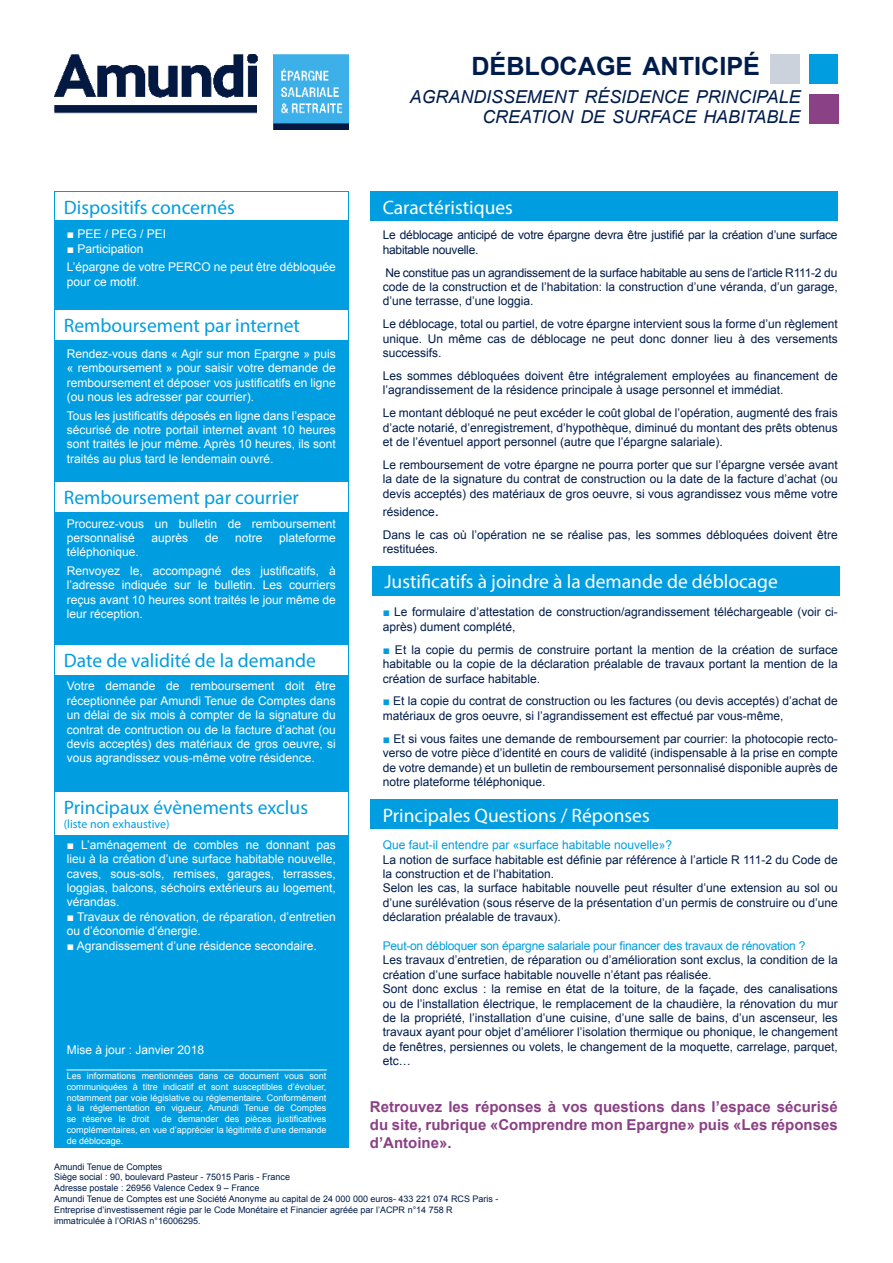
<style>
.page{position:relative;width:893px;height:1263px;background:#fff}
.page>*{position:absolute;margin:0;border:0;box-sizing:border-box;transform-origin:0 0}
.t1{font:700 25.2px "Arial";color:#001c4b}
.t2{font:19.5px "Myriad Pro";color:#009ee0}
.t3{font:19.5px "Myriad Pro";color:#fff}
.t4{font:italic 17.85px "Arial";color:#001c4b}
.t5{font:700 15px/18px "Arial";color:#8a4185;text-align:justify}
.t6{font:12px/14.4px "Arial";color:#001c4b;text-align:justify}
.t7{font:12px/14.4px "Arial";color:#fff;text-align:justify}
.t8{font:12px/14.4px "Arial";letter-spacing:-.02em;color:#001c4b}
.t9{font:12px "Arial";letter-spacing:-.02em;color:#009ee0}
.t10{font:12px "Arial";color:#009ee0}
.t11{font:12px "Myriad Pro";color:#009ee0}
.t12{font:9px/10.8px "Arial";color:#fff;text-align:justify}
.t13{font:9px/10.8px "Arial";color:#001c4b}
.s1{font-size:15px}
.s2{color:#009ee0}
</style>
<div class="page">
<div style="left:54px;top:191px;width:295px;height:957px;background:#009ee0"></div>
<div style="left:810px;top:54px;width:28px;height:30px;background:#009ee0"></div>
<div style="left:810px;top:94px;width:29px;height:30px;background:#8a4185"></div>
<div style="left:770px;top:54px;width:29px;height:30px;background:#ccd2db"></div>
<div style="left:370px;top:191px;width:468px;height:30px;background:#009ee0"></div>
<div style="left:372px;top:566px;width:467px;height:30px;background:#009ee0"></div>
<div style="left:370px;top:799px;width:468px;height:30px;background:#009ee0"></div>
<img style="left:54px;top:54px;width:295px;height:76px">
<div style="left:55px;top:310px;width:293px;height:29px;background:#fff"></div>
<div style="left:55px;top:482px;width:293px;height:30px;background:#fff"></div>
<div style="left:55px;top:792px;width:293px;height:43px;background:#fff"></div>
<div style="left:55px;top:193px;width:293px;height:27px;background:#fff"></div>
<div style="left:55px;top:645px;width:293px;height:30px;background:#fff"></div>
<p class="t1" style="left:471px;top:49px;width:290px">DÉBLOCAGE ANTICIPÉ</p>
<p class="t4" style="left:410px;top:85px;width:392px">AGRANDISSEMENT RÉSIDENCE PRINCIPALE</p>
<p class="t2" style="left:64px;top:195px;width:173px">Dispositifs concernés</p>
<p class="t7" style="left:67px;top:227px;width:101px">■ PEE / PEG / PEI</p>
<p class="t7" style="left:67px;top:241px;width:78px">■ Participation</p>
<p class="t7" style="left:67px;top:260px;width:271px">L’épargne de votre PERCO ne peut être débloquée pour ce motif.</p>
<p class="t2" style="left:64px;top:313px;width:238px">Remboursement par internet</p>
<p class="t7" style="left:67px;top:346px;width:271px">Rendez-vous dans « Agir sur mon Epargne » puis « remboursement » pour saisir votre demande de remboursement et déposer vos justificatifs en ligne (ou nous les adresser par courrier).</p>
<p class="t7" style="left:67px;top:408px;width:271px">Tous les justificatifs déposés en ligne dans l’espace sécurisé de notre portail internet avant 10 heures sont traités le jour même. Après 10 heures, ils sont traités au plus tard le lendemain ouvré.</p>
<p class="t2" style="left:64px;top:486px;width:237px">Remboursement par courrier</p>
<p class="t7" style="left:67px;top:516px;width:271px">Procurez-vous un bulletin de remboursement personnalisé</p>
<p class="t7" style="left:152px;top:531px;width:38px">auprès</p>
<p class="t7" style="left:205px;top:531px;width:15px">de</p>
<p class="t7" style="left:235px;top:531px;width:29px">notre</p>
<p class="t7" style="left:279px;top:531px;width:58px">plateforme</p>
<p class="t7" style="left:67px;top:545px;width:74px">téléphonique.</p>
<p class="t7" style="left:67px;top:564px;width:271px">Renvoyez le, accompagné des justificatifs, à l’adresse indiquée sur le bulletin. Les courriers reçus avant 10 heures sont traités le jour même de leur réception.</p>
<p class="t2" style="left:64px;top:649px;width:254px">Date de validité de la demande</p>
<p class="t7" style="left:67px;top:679px;width:271px">Votre demande de remboursement doit être réceptionnée par Amundi Tenue de Comptes dans un délai de six mois à compter de la signature du contrat de contruction ou de la facture d’achat (ou devis acceptés) des matériaux de gros oeuvre, si vous agrandissez vous-même votre résidence.</p>
<p class="t2" style="left:64px;top:795px;width:246px">Principaux évènements exclus</p>
<p class="t11" style="left:64px;top:817px;width:107px">(liste non exhaustive)</p>
<p class="t7" style="left:67px;top:837px;width:271px">■ L’aménagement de combles ne donnant pas lieu à la création d’une surface habitable nouvelle, caves, sous-sols, remises, garages, terrasses, loggias, balcons, séchoirs extérieurs au logement, vérandas.</p>
<p class="t7" style="left:67px;top:909px;width:271px">■ Travaux de rénovation, de réparation, d’entretien ou d’économie d’énergie.</p>
<p class="t7" style="left:67px;top:938px;width:252px">■ Agrandissement d’une résidence secondaire.</p>
<p class="t7" style="left:67px;top:1042px;width:139px">Mise à jour : Janvier 2018</p>
<p class="t7" style="left:67px;top:1057px;width:262px">_______________________________________</p>
<p class="t12" style="left:67px;top:1070px;width:261px">Les informations mentionnées dans ce document vous sont communiquées à titre indicatif et sont susceptibles d’évoluer, notamment par voie législative ou réglementaire. Conformément à la réglementation en vigueur, Amundi Tenue de Comptes se réserve le droit</p>
<p class="t12" style="left:67px;top:1114px;width:261px;text-indent:95px">de demander des pièces justificatives complémentaires, en vue d’apprécier la légitimité d’une demande de déblocage.</p>
<p class="t4" style="left:482px;top:105px;width:319px">CREATION DE SURFACE HABITABLE</p>
<p class="t3" style="left:383px;top:195px;width:132px">Caractéristiques</p>
<p class="t8" style="left:383px;top:228px;width:456px">Le déblocage anticipé de votre épargne devra être justifié par la création d’une surface habitable nouvelle.</p>
<p class="t6" style="left:383px;top:265px;width:456px">Ne constitue pas un agrandissement de la surface habitable au sens de l’article R111-2 du code de la construction et de l’habitation: la construction d’une véranda, d’un garage, d’une terrasse, d’une loggia.</p>
<p class="t6" style="left:383px;top:317px;width:456px">Le déblocage, total ou partiel, de votre épargne intervient sous la forme d’un règlement unique. Un même cas de déblocage ne peut donc donner lieu à des versements successifs.</p>
<p class="t6" style="left:383px;top:369px;width:456px">Les sommes débloquées doivent être intégralement employées au financement de l’agrandissement de la résidence principale à usage personnel et immédiat.</p>
<p class="t6" style="left:383px;top:406px;width:456px">Le montant débloqué ne peut excéder le coût global de l’opération, augmenté des frais d’acte notarié, d’enregistrement, d’hypothèque, diminué du montant des prêts obtenus et de l’éventuel apport personnel (autre que l’épargne salariale).</p>
<p class="t6" style="left:383px;top:458px;width:456px">Le remboursement de votre épargne ne pourra porter que sur l’épargne versée avant la date de la signature du contrat de construction ou la date de la facture d’achat (ou devis acceptés) des matériaux de gros oeuvre, si vous agrandissez vous même votre</p>
<p class="t6" style="left:383px;top:504px;width:58px">résidence<span class="s1">.</span></p>
<p class="t6" style="left:383px;top:527px;width:456px">Dans le cas où l’opération ne se réalise pas, les sommes débloquées doivent être restituées.</p>
<p class="t3" style="left:384px;top:569px;width:395px">Justificatifs à joindre à la demande de déblocage</p>
<p class="t6" style="left:383px;top:605px;width:456px"><span class="s2">■</span> Le formulaire d’attestation de construction/agrandissement téléchargeable (voir ci&shy;après) dument complété,</p>
<p class="t6" style="left:383px;top:642px;width:456px"><span class="s2">■</span> Et la copie du permis de construire portant la mention de la création de surface habitable ou la copie de la déclaration préalable de travaux portant la mention de la création de surface habitable.</p>
<p class="t6" style="left:383px;top:694px;width:456px"><span class="s2">■</span> Et la copie du contrat de construction ou les factures (ou devis acceptés) d’achat de matériaux de gros oeuvre, si l’agrandissement est effectué par vous-même,</p>
<p class="t6" style="left:383px;top:731px;width:456px"><span class="s2">■</span> Et si vous faites une demande de remboursement par courrier: la photocopie recto&shy;verso de votre pièce d’identité en cours de validité (indispensable à la prise en compte de votre demande) et un bulletin de remboursement personnalisé disponible auprès de notre plateforme téléphonique.</p>
<p class="t3" style="left:383px;top:803px;width:269px">Principales Questions / Réponses</p>
<p class="t10" style="left:383px;top:837px;width:291px">Que faut-il entendre par «surface habitable nouvelle»?</p>
<p class="t6" style="left:383px;top:852px;width:456px">La notion de surface habitable est définie par référence à l’article R 111-2 du Code de la construction et de l’habitation.</p>
<p class="t6" style="left:383px;top:881px;width:456px">Selon les cas, la surface habitable nouvelle peut résulter d’une extension au sol ou d’une surélévation (sous réserve de la présentation d’un permis de construire ou d’une déclaration préalable de travaux).</p>
<p class="t9" style="left:383px;top:938px;width:424px">Peut-on débloquer son épargne salariale pour financer des travaux de rénovation ?</p>
<p class="t6" style="left:383px;top:953px;width:456px">Les travaux d’entretien, de réparation ou d’amélioration sont exclus, la condition de la création d’une surface habitable nouvelle n’étant pas réalisée.</p>
<p class="t6" style="left:383px;top:982px;width:456px">Sont donc exclus : la remise en état de la toiture, de la façade, des canalisations ou de l’installation électrique, le remplacement de la chaudière, la rénovation du mur de la propriété, l’installation d’une cuisine, d’une salle de bains, d’un ascenseur, les travaux ayant pour objet d’améliorer l’isolation thermique ou phonique, le changement de fenêtres, persiennes ou volets, le changement de la moquette, carrelage, parquet, etc…</p>
<p class="t5" style="left:370px;top:1098px;width:469px">Retrouvez les réponses à vos questions dans l’espace sécurisé du site, rubrique «Comprendre mon Epargne» puis «Les réponses d’Antoine».</p>
<p class="t13" style="left:54px;top:1161px;width:110px">Amundi Tenue de Comptes</p>
<p class="t13" style="left:54px;top:1172px;width:238px">Siège social : 90, boulevard Pasteur - 75015 Paris - France</p>
<p class="t13" style="left:54px;top:1182px;width:207px">Adresse postale : 26956 Valence Cedex 9 – France</p>
<p class="t13" style="left:54px;top:1193px;width:446px">Amundi Tenue de Comptes est une Société Anonyme au capital de 24 000 000 euros- 433 221 074 RCS Paris -<br>Entreprise d’investissement régie par le Code Monétaire et Financier agréée par l’ACPR n°14 758 R</p>
<p class="t13" style="left:54px;top:1215px;width:148px">immatriculée à l’ORIAS n°16006295.</p>
</div>
